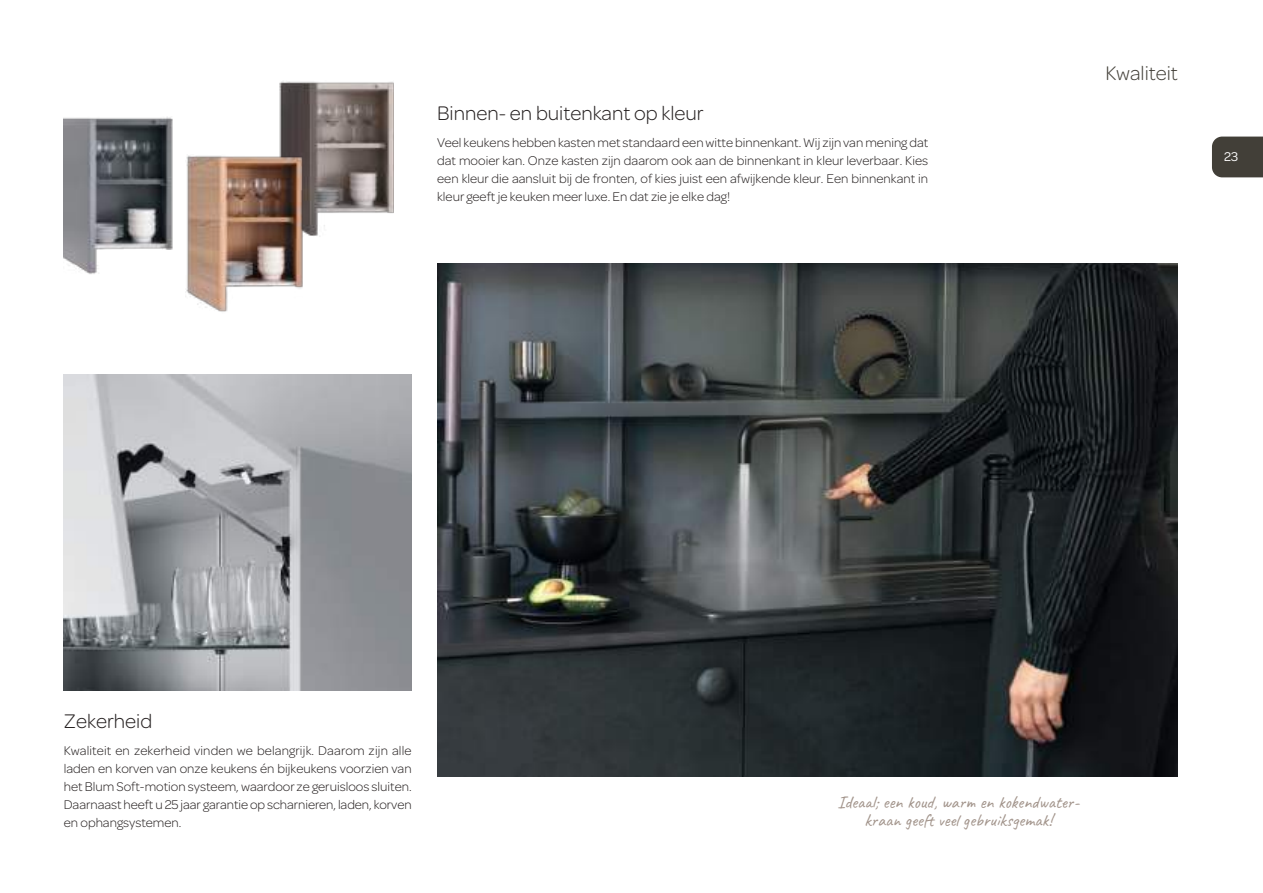
<style>
.page{position:relative;width:1263px;height:893px;background:#fff}
.page>*{position:absolute;margin:0;border:0;box-sizing:border-box;transform-origin:0 0}
.t1{font:300 21px "Omnes";color:#241f1f}
.t2{font:300 21px "Omnes";color:#423f38}
.t3{font:18px/18px "Caveat";color:#a2948b;text-align:center}
.t4{font:300 13.5px/18px "Omnes";color:#241f1f;text-align:justify}
.t5{font:13.5px "Omnes";color:#fff}
</style>
<div class="page">
<div style="left:1212px;top:137px;width:51px;height:40px;background:#423f38"></div>
<img style="left:437px;top:263px;width:741px;height:514px">
<img style="left:64px;top:375px;width:348px;height:316px">
<img style="left:64px;top:117px;width:109px;height:157px">
<img style="left:280px;top:81px;width:113px;height:162px">
<img style="left:186px;top:155px;width:116px;height:157px">
<h1 class="t1" style="left:437px;top:106px;width:268px">Binnen- en buitenkant op kleur</h1>
<p class="t4" style="left:437px;top:135px;width:493px">Veel keukens hebben kasten met standaard een witte binnenkant. Wij zijn van mening dat dat mooier kan. Onze kasten zijn daarom ook aan de binnenkant in kleur leverbaar. Kies een kleur die aansluit bij de fronten, of kies juist een afwijkende kleur. Een binnenkant in kleur geeft je keuken meer luxe. En dat zie je elke dag!</p>
<h1 class="t2" style="left:1105px;top:66px;width:74px">Kwaliteit</h1>
<p class="t5" style="left:1224px;top:152px;width:15px">23</p>
<h1 class="t1" style="left:64px;top:714px;width:90px">Zekerheid</h1>
<p class="t4" style="left:64px;top:743px;width:349px">Kwaliteit en zekerheid vinden we belangrijk. Daarom zijn alle laden en korven van onze keukens én bijkeukens voorzien van het Blum Soft-motion systeem, waardoor ze geruisloos sluiten.<br>Daarnaast heeft u 25 jaar garantie op scharnieren, laden, korven en ophangsystemen.</p>
<h2 class="t3" style="left:837px;top:793px;width:243px">Ideaal; een koud, warm en kokendwater&shy;kraan geeft veel gebruiksgemak!</h2>
</div>
